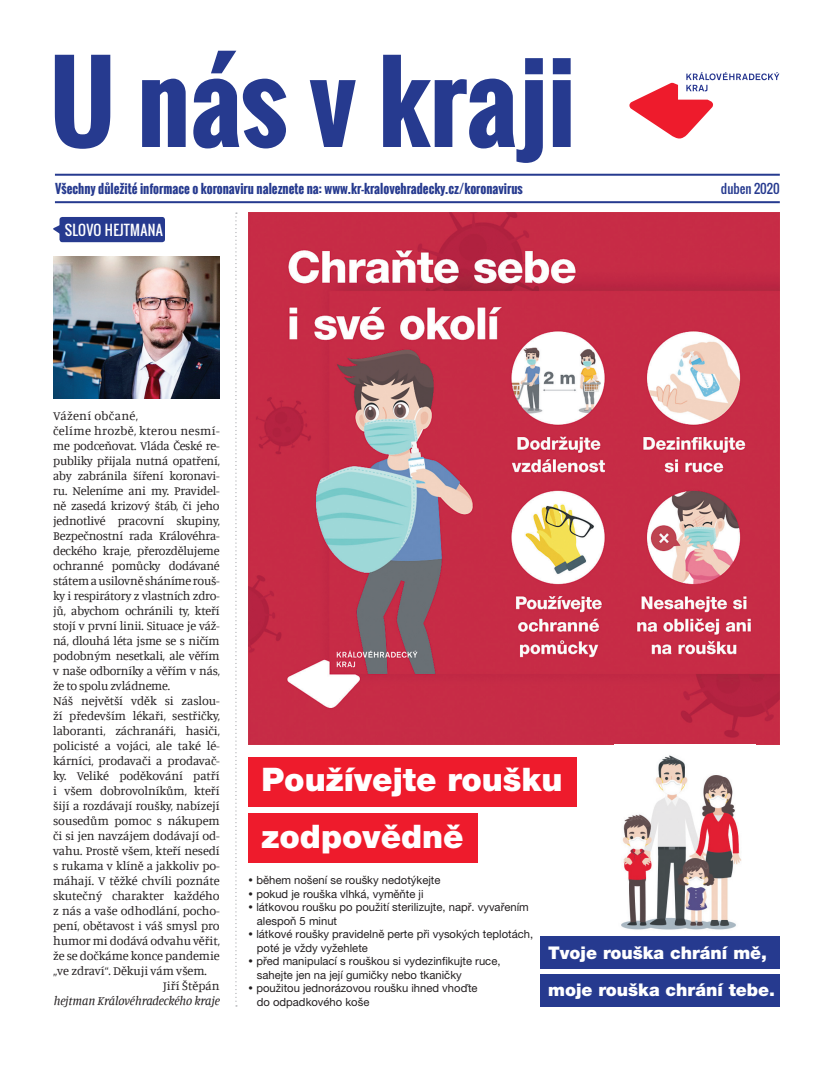
<style>
.page{position:relative;width:833px;height:1081px;background:#fff}
.page>*{position:absolute;margin:0;border:0;box-sizing:border-box;transform-origin:0 0}
.t1{font:700 104.88px "Oswald";color:#263a8f}
.t2{font:900 32.5px/57.5px "Helvetica Neue LT Pro";color:#fff}
.t3{font:900 17.5px/37.5px "Helvetica Neue LT Pro";color:#fff}
.t4{font:13.75px "Oswald";letter-spacing:.02em;color:#fff}
.t5{font:12.5px "Manuale";letter-spacing:-.02em;color:#231f20}
.t6{font:700 12.5px "Oswald";color:#263a8f}
.t7{font:12.5px "Manuale";letter-spacing:.02em;color:#231f20}
.t8{font:italic 12.5px "Manuale";letter-spacing:-.01em;color:#231f20}
.t9{font:12.5px "Manuale";color:#231f20}
.t10{font:12.5px "Oswald";color:#263a8f}
.t11{font:11.25px/13.5px "Helvetica Neue LT Pro";color:#231f20}
</style>
<div class="page">
<div style="left:248px;top:813px;width:230px;height:50px;background:#ee1b2c"></div>
<div style="left:248px;top:757px;width:329px;height:49px;background:#ee1b2c"></div>
<svg style="left:629px;top:72px;width:150px;height:67px"></svg>
<svg style="left:53px;top:225px;width:6px;height:8px"></svg>
<div style="left:59px;top:217px;width:106px;height:25px;background:#263a8f;border-radius:3px"></div>
<hr style="left:55px;top:201px;width:725px;height:2px;background:#263a8f">
<hr style="left:55px;top:174px;width:725px;height:2px;background:#263a8f">
<svg style="left:235px;top:212px;width:2px;height:794px"></svg>
<img style="left:53px;top:257px;width:167px;height:141px">
<img style="left:248px;top:212px;width:532px;height:532px">
<div style="left:540px;top:974px;width:240px;height:32px;background:#263a8f"></div>
<div style="left:540px;top:936px;width:240px;height:32px;background:#263a8f"></div>
<img style="left:621px;top:755px;width:121px;height:175px">
<h1 class="t1" style="left:50px;top:23px;width:527px">U nás v kraji</h1>
<p class="t6" style="left:55px;top:179px;width:469px">Všechny důležité informace o koronaviru naleznete na: www.kr-kralovehradecky.cz/koronavirus</p>
<p class="t10" style="left:721px;top:179px;width:60px">DUBEN 2020</p>
<p class="t4" style="left:65px;top:219px;width:100px">SLOVO HEJTMANA</p>
<p class="t7" style="left:53px;top:408px;width:86px">Vážení občané,</p>
<p class="t7" style="left:53px;top:423px;width:168px">čelíme hrozbě, kterou nesmí-</p>
<p class="t5" style="left:53px;top:438px;width:168px">me podceňovat. Vláda České re-</p>
<p class="t5" style="left:53px;top:453px;width:168px">publiky přijala nutná opatření,</p>
<p class="t5" style="left:53px;top:468px;width:168px">aby zabránila šíření koronavi-</p>
<p class="t5" style="left:53px;top:483px;width:168px">ru. Neleníme ani my. Pravidel-</p>
<p class="t5" style="left:53px;top:498px;width:168px">ně zasedá krizový štáb, či jeho</p>
<p class="t5" style="left:53px;top:513px;width:168px">jednotlivé pracovní skupiny,</p>
<p class="t5" style="left:53px;top:528px;width:168px">Bezpečnostní rada Královéhra-</p>
<p class="t5" style="left:53px;top:543px;width:168px">deckého kraje, přerozdělujeme</p>
<p class="t5" style="left:53px;top:558px;width:168px">ochranné pomůcky dodávané</p>
<p class="t5" style="left:53px;top:573px;width:168px">státem a usilovně sháníme rouš-</p>
<p class="t5" style="left:53px;top:588px;width:168px">ky i respirátory z vlastních zdro-</p>
<p class="t5" style="left:53px;top:603px;width:168px">jů, abychom ochránili ty, kteří</p>
<p class="t5" style="left:53px;top:618px;width:168px">stojí v první linii. Situace je váž-</p>
<p class="t5" style="left:53px;top:633px;width:168px">ná, dlouhá léta jsme se s ničím</p>
<p class="t5" style="left:53px;top:648px;width:168px">podobným nesetkali, ale věřím</p>
<p class="t5" style="left:53px;top:663px;width:168px">v naše odborníky a věřím v nás,</p>
<p class="t5" style="left:53px;top:678px;width:118px">že to spolu zvládneme.</p>
<p class="t5" style="left:53px;top:693px;width:168px">Náš největší vděk si zaslou-</p>
<p class="t5" style="left:53px;top:708px;width:168px">ží především lékaři, sestřičky,</p>
<p class="t5" style="left:53px;top:723px;width:168px">laboranti, záchranáři, hasiči,</p>
<p class="t5" style="left:53px;top:738px;width:168px">policisté a vojáci, ale také lé-</p>
<p class="t5" style="left:53px;top:753px;width:168px">kárníci, prodavači a prodavač-</p>
<p class="t5" style="left:53px;top:768px;width:168px">ky. Veliké poděkování patří</p>
<p class="t5" style="left:53px;top:783px;width:168px">i všem dobrovolníkům, kteří</p>
<p class="t5" style="left:53px;top:798px;width:168px">šijí a rozdávají roušky, nabízejí</p>
<p class="t5" style="left:53px;top:813px;width:168px">sousedům pomoc s nákupem</p>
<p class="t5" style="left:53px;top:828px;width:168px">či si jen navzájem dodávají od-</p>
<p class="t5" style="left:53px;top:843px;width:168px">vahu. Prostě všem, kteří nesedí</p>
<p class="t5" style="left:53px;top:858px;width:168px">s rukama v klíně a jakkoliv po-</p>
<p class="t5" style="left:53px;top:873px;width:168px">máhají. V těžké chvíli poznáte</p>
<p class="t5" style="left:53px;top:888px;width:168px">skutečný charakter každého</p>
<p class="t5" style="left:53px;top:903px;width:168px">z nás a vaše odhodlání, pocho-</p>
<p class="t5" style="left:53px;top:918px;width:168px">pení, obětavost i váš smysl pro</p>
<p class="t5" style="left:53px;top:933px;width:168px">humor mi dodává odvahu věřit,</p>
<p class="t5" style="left:53px;top:948px;width:168px">že se dočkáme konce pandemie</p>
<p class="t5" style="left:53px;top:963px;width:155px">„ve zdraví“. Děkuji vám všem.</p>
<p class="t9" style="left:163px;top:978px;width:58px">Jiří Štěpán</p>
<p class="t8" style="left:54px;top:993px;width:167px">hejtman Královéhradeckého kraje</p>
<h2 class="t2" style="left:261px;top:750px;width:303px">Používejte roušku zodpovědně</h2>
<p class="t11" style="left:256px;top:873px;width:278px">během nošení se roušky nedotýkejte<br>pokud je rouška vlhká, vyměňte ji<br>látkovou roušku po použití sterilizujte, např. vyvařením alespoň 5 minut<br>látkové roušky pravidelně perte při vysokých teplotách, poté je vždy vyžehlete<br>před manipulací s rouškou si vydezinfikujte ruce, sahejte jen na její gumičky nebo tkaničky<br>použitou jednorázovou roušku ihned vhoďte<br>do odpadkového koše</p>
<h3 class="t3" style="left:548px;top:933px;width:228px">Tvoje rouška chrání mě, moje rouška chrání tebe.</h3>
</div>
